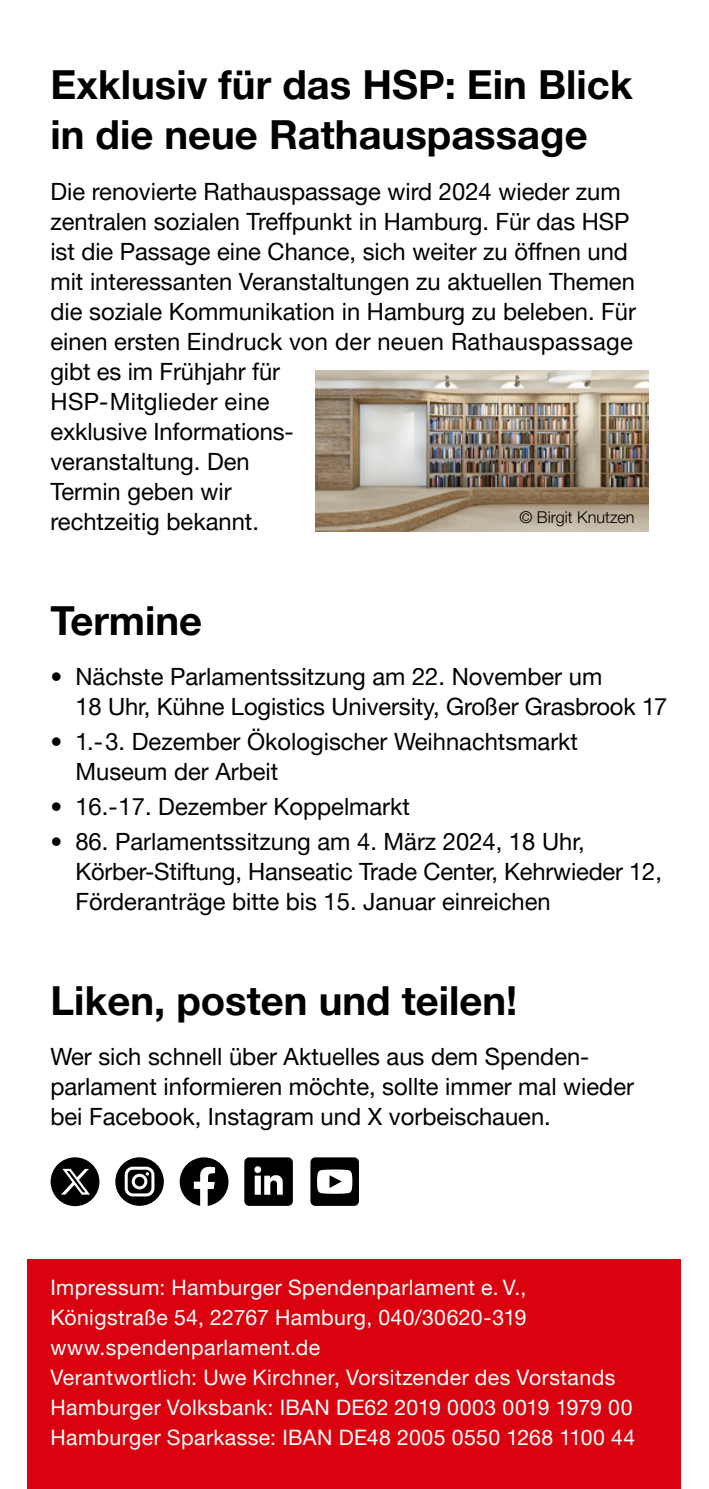
<style>
.page{position:relative;width:709px;height:1489px;background:#fff}
.page>*{position:absolute;margin:0;border:0;box-sizing:border-box;transform-origin:0 0}
.t1{font:700 40px/50px "Helvetica Neue LT Pro";color:#000}
.t2{font:23.75px/30px "Helvetica Neue LT Pro";color:#000}
.t3{font:21.25px/30px "Helvetica Neue LT Pro";letter-spacing:.02em;color:#fff}
.t4{font:300 16.25px "Helvetica Neue LT Pro";color:#000}
</style>
<div class="page">
<div style="left:28px;top:1259px;width:653px;height:229px;background:#da020e"></div>
<img style="left:315px;top:370px;width:333px;height:161px">
<svg style="left:244px;top:1157px;width:49px;height:48px;background:#323232"></svg>
<div style="left:115px;top:1157px;width:49px;height:48px;background:#000;border-radius:50%"></div>
<div style="left:125px;top:1166px;width:29px;height:30px;border:3px solid #fff;border-radius:7px"></div>
<div style="left:132px;top:1173px;width:15px;height:16px;border:3px solid #fff;border-radius:50%"></div>
<svg style="left:180px;top:1157px;width:48px;height:48px"></svg>
<div style="left:310px;top:1157px;width:49px;height:48px;background:#000;border-radius:5px"></div>
<svg style="left:317px;top:1169px;width:35px;height:24px"></svg>
<div style="left:51px;top:1157px;width:48px;height:49px;background:#000;border-radius:50%"></div>
<svg style="left:61px;top:1168px;width:29px;height:27px"></svg>
<h1 class="t1" style="left:50px;top:59px;width:584px">Exklusiv für das HSP: Ein Blick in die neue Rathauspassage</h1>
<p class="t2" style="left:50px;top:175px;width:587px">Die renovierte Rathauspassage wird 2024 wieder zum zentralen sozialen Treffpunkt in Hamburg. Für das HSP ist die Passage eine Chance, sich weiter zu öffnen und mit interessanten Veranstaltungen zu aktuellen Themen die soziale Kommunikation in Hamburg zu beleben. Für einen ersten Eindruck von der neuen Rathauspassage gibt es im Frühjahr für<br>HSP-Mitglieder eine<br>exklusive Informations-<br>veranstaltung. Den<br>Termin geben wir<br>rechtzeitig bekannt.</p>
<p class="t4" style="left:519px;top:507px;width:117px">© Birgit Knutzen</p>
<h1 class="t1" style="left:50px;top:594px;width:153px">Termine</h1>
<p class="t2" style="left:75px;top:660px;width:593px;text-indent:-25px">• Nächste Parlamentssitzung am 22. November um<br>18 Uhr, Kühne Logistics University, Großer Grasbrook 17</p>
<p class="t2" style="left:75px;top:725px;width:504px;text-indent:-25px">• 1.-3. Dezember Ökologischer Weihnachtsmarkt<br>Museum der Arbeit</p>
<p class="t2" style="left:50px;top:790px;width:361px">• 16.-17. Dezember Koppelmarkt</p>
<p class="t2" style="left:75px;top:825px;width:588px;text-indent:-25px">• 86. Parlamentssitzung am 4. März 2024, 18 Uhr,<br>Körber-Stiftung, Hanseatic Trade Center, Kehrwieder 12,<br>Förderanträge bitte bis 15. Januar einreichen</p>
<h1 class="t1" style="left:50px;top:974px;width:468px">Liken, posten und teilen!</h1>
<p class="t2" style="left:50px;top:1040px;width:585px">Wer sich schnell über Aktuelles aus dem Spenden&shy;parlament informieren möchte, sollte immer mal wieder bei Facebook, Instagram und X vorbeischauen.</p>
<p class="t3" style="left:50px;top:1271px;width:586px">Impressum: Hamburger Spendenparlament e. V., Königstraße 54, 22767 Hamburg, 040/30620-319 www.spendenparlament.de<br>Verantwortlich: Uwe Kirchner, Vorsitzender des Vorstands Hamburger Volksbank: IBAN DE62 2019 0003 0019 1979 00<br>Hamburger Sparkasse: IBAN DE48 2005 0550 1268 1100 44</p>
</div>
